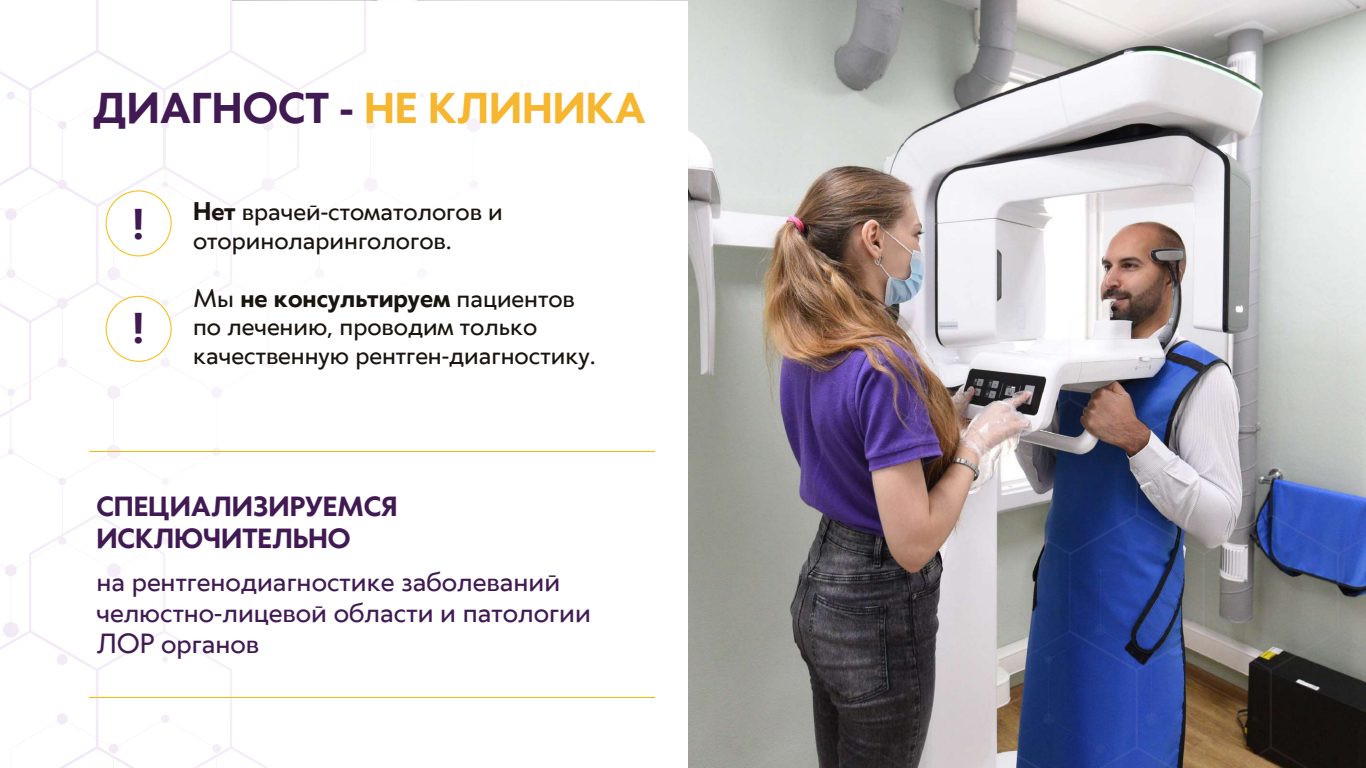
<style>
.page{position:relative;width:1366px;height:768px;background:#fff}
.page>*{position:absolute;margin:0;border:0;box-sizing:border-box;transform-origin:0 0}
.t1{font:700 40.5px "Klein";color:#411a54}
.t2{font:26px/31.2px "Klein";color:#411a54}
.t3{font:700 26px/31.2px "Klein";color:#411a54}
.t4{font:24px/28.8px "Klein";color:#1a140f}
.s1{color:#f6b630}
.s2{font-weight:700}
</style>
<div class="page">
<img style="left:478px;top:0;width:888px;height:768px">
<div style="left:0;top:2px;width:688px;height:766px;background:#fff"></div>
<div style="left:467px;top:118px;width:14px;height:14px;background:#f7f2fa;border-radius:50%"></div>
<img style="left:806px;top:282px;width:560px;height:486px">
<svg style="left:0;top:0;width:478px;height:768px"></svg>
<hr style="left:89px;top:697px;width:566px;height:1px;background:#fab900">
<hr style="left:89px;top:451px;width:566px;height:1px;background:#fab900">
<div style="left:106px;top:191px;width:65px;height:65px;background:#fff;border-radius:50%"></div>
<div style="left:106px;top:190px;width:66px;height:66px;border:1px solid #fab900;border-radius:50%"></div>
<div style="left:106px;top:296px;width:65px;height:65px;background:#fff;border-radius:50%"></div>
<div style="left:106px;top:296px;width:66px;height:66px;border:1px solid #fab900;border-radius:50%"></div>
<h1 class="t1" style="left:94px;top:78px;width:554px">ДИАГНОСТ - <span class="s1">НЕ КЛИНИКА</span></h1>
<h1 class="t1" style="left:132px;top:193px;width:14px">!</h1>
<h1 class="t1" style="left:132px;top:297px;width:14px">!</h1>
<p class="t4" style="left:193px;top:196px;width:311px"><span class="s2">Нет</span> врачей-стоматологов и оториноларингологов.</p>
<p class="t4" style="left:193px;top:282px;width:404px">Мы <span class="s2">не консультируем</span> пациентов по лечению, проводим только качественную рентген-диагностику.</p>
<p class="t3" style="left:96px;top:490px;width:303px">СПЕЦИАЛИЗИРУЕМСЯ<br>ИСКЛЮЧИТЕЛЬНО</p>
<p class="t2" style="left:96px;top:564px;width:496px">на рентгенодиагностике заболеваний челюстно-лицевой области и патологии<br>ЛОР органов</p>
</div>
